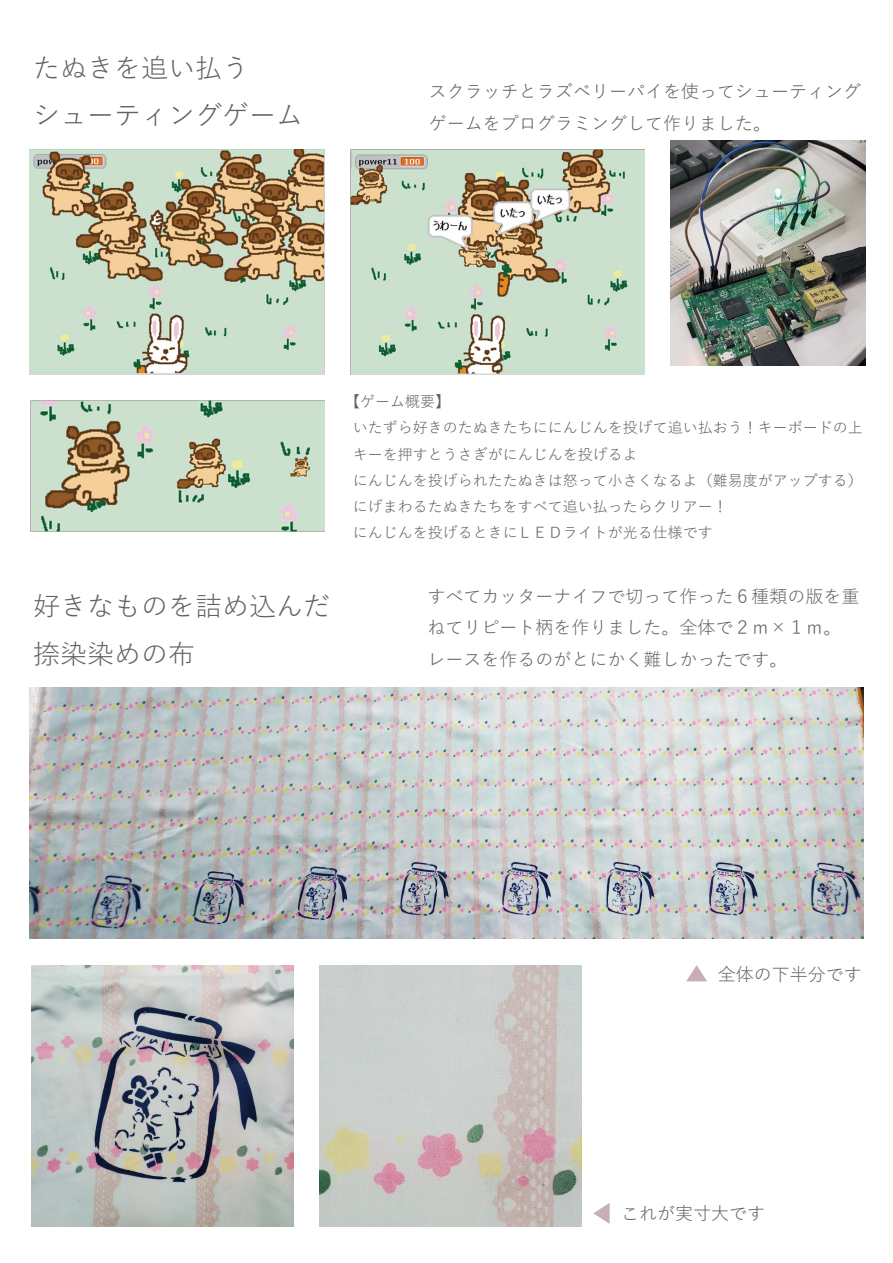
<style>
.page{position:relative;width:893px;height:1263px;background:#fff}
.page>*{position:absolute;margin:0;border:0;box-sizing:border-box;transform-origin:0 0}
.t1{font:27px/47.2px "Yu Gothic";color:#606264}
.t2{font:18px/31.5px "Yu Gothic";color:#606264}
.t3{font:15px/26.2px "Yu Gothic";color:#606264}
</style>
<div class="page">
<img style="left:319px;top:965px;width:262px;height:262px">
<img style="left:30px;top:149px;width:294px;height:225px">
<img style="left:351px;top:149px;width:294px;height:225px">
<img style="left:30px;top:401px;width:294px;height:130px">
<img style="left:671px;top:140px;width:194px;height:225px">
<img style="left:31px;top:965px;width:262px;height:262px">
<img style="left:29px;top:687px;width:834px;height:252px">
<svg style="left:686px;top:965px;width:21px;height:16px"></svg>
<svg style="left:593px;top:1203px;width:17px;height:21px"></svg>
<h1 class="t1" style="left:33px;top:41px;width:271px">たぬきを追い払う<br>シューティングゲーム</h1>
<p class="t2" style="left:429px;top:73px;width:433px">スクラッチとラズベリーパイを使ってシューティングゲームをプログラミングして作りました。</p>
<p class="t3" style="left:353px;top:387px;width:512px;text-indent:-8px">【ゲーム概要】<br>いたずら好きのたぬきたちににんじんを投げて追い払おう！キーボードの上キーを押すとうさぎがにんじんを投げるよ<br>にんじんを投げられたたぬきは怒って小さくなるよ（難易度がアップする）にげまわるたぬきたちをすべて追い払ったらクリアー！<br>にんじんを投げるときにＬＥＤライトが光る仕様です</p>
<h1 class="t1" style="left:33px;top:579px;width:298px">好きなものを詰め込んだ捺染染めの布</h1>
<p class="t2" style="left:427px;top:578px;width:433px">すべてカッターナイフで切って作った６種類の版を重ねてリピート柄を作りました。全体で２ｍ×１ｍ。レースを作るのがとにかく難しかったです。</p>
<p class="t2" style="left:718px;top:956px;width:145px">全体の下半分です</p>
<p class="t2" style="left:621px;top:1196px;width:145px">これが実寸大です</p>
</div>
